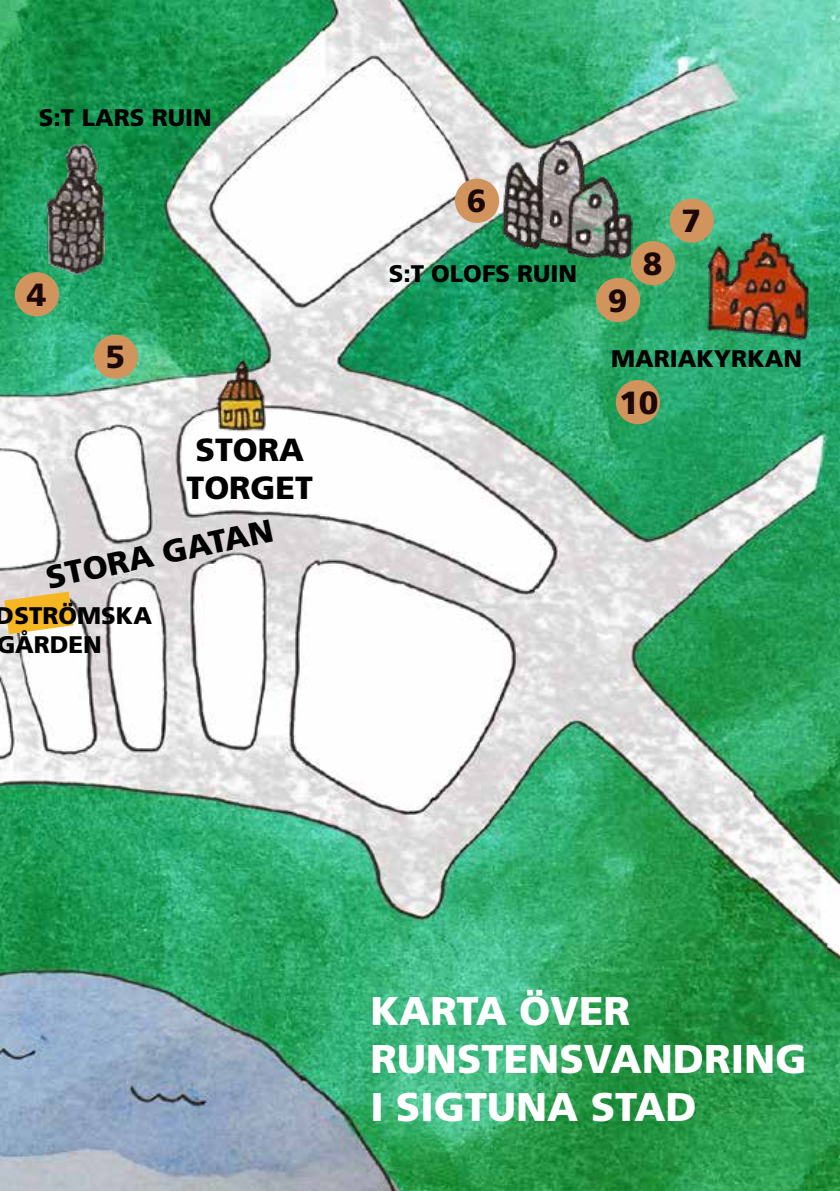
<style>
.page{position:relative;width:840px;height:1191px;background:#fff}
.page>*{position:absolute;margin:0;border:0;box-sizing:border-box;transform-origin:0 0}
.t1{font:900 40px/48px "Frutiger LT Std";color:#fff}
.t2{font:900 32px/38.4px "Frutiger LT Std";color:#000}
.t3{font:900 32px "Frutiger LT Std";color:#1c0709}
.t4{font:900 24px/28.8px "Frutiger LT Std";color:#000}
</style>
<div class="page">
<img style="left:0;top:0;width:839px;height:1191px">
<div style="left:94px;top:334px;width:44px;height:45px;background:#d1945c;border-radius:50%"></div>
<img style="left:0;top:133px;width:114px;height:174px">
<div style="left:15px;top:272px;width:44px;height:44px;background:#d1945c;border-radius:50%"></div>
<img style="left:660px;top:221px;width:159px;height:149px">
<svg style="left:4px;top:591px;width:69px;height:43px;background:#f2c254"></svg>
<div style="left:669px;top:198px;width:44px;height:45px;background:#d1945c;border-radius:50%"></div>
<div style="left:615px;top:380px;width:44px;height:44px;background:#d1945c;border-radius:50%"></div>
<img style="left:434px;top:57px;width:212px;height:212px">
<div style="left:454px;top:179px;width:45px;height:44px;background:#d1945c;border-radius:50%"></div>
<div style="left:630px;top:241px;width:44px;height:44px;background:#d1945c;border-radius:50%"></div>
<div style="left:595px;top:278px;width:44px;height:44px;background:#d1945c;border-radius:50%"></div>
<img style="left:213px;top:353px;width:57px;height:80px">
<p class="t4" style="left:39px;top:103px;width:174px">S:T LARS RUIN</p>
<h2 class="t3" style="left:27px;top:275px;width:21px">4</h2>
<h2 class="t3" style="left:105px;top:338px;width:21px">5</h2>
<h2 class="t2" style="left:186px;top:430px;width:128px">STORA<br>TORGET</h2>
<h2 class="t2" style="left:43px;top:559px;width:233px;rotate:-12deg">STORA GATAN</h2>
<p class="t4" style="left:-4px;top:601px;width:158px">DSTRÖMSKA<br>GÅRDEN</p>
<h2 class="t3" style="left:466px;top:182px;width:21px">6</h2>
<p class="t4" style="left:388px;top:259px;width:190px">S:T OLOFS RUIN</p>
<h2 class="t3" style="left:607px;top:281px;width:21px">9</h2>
<h2 class="t3" style="left:642px;top:244px;width:21px">8</h2>
<h2 class="t3" style="left:681px;top:202px;width:21px">7</h2>
<p class="t4" style="left:610px;top:344px;width:192px">MARIAKYRKAN</p>
<h2 class="t3" style="left:619px;top:383px;width:41px">10</h2>
<h1 class="t1" style="left:370px;top:987px;width:437px">KARTA ÖVER<br>RUNSTENSVANDRING<br>I SIGTUNA STAD</h1>
</div>
